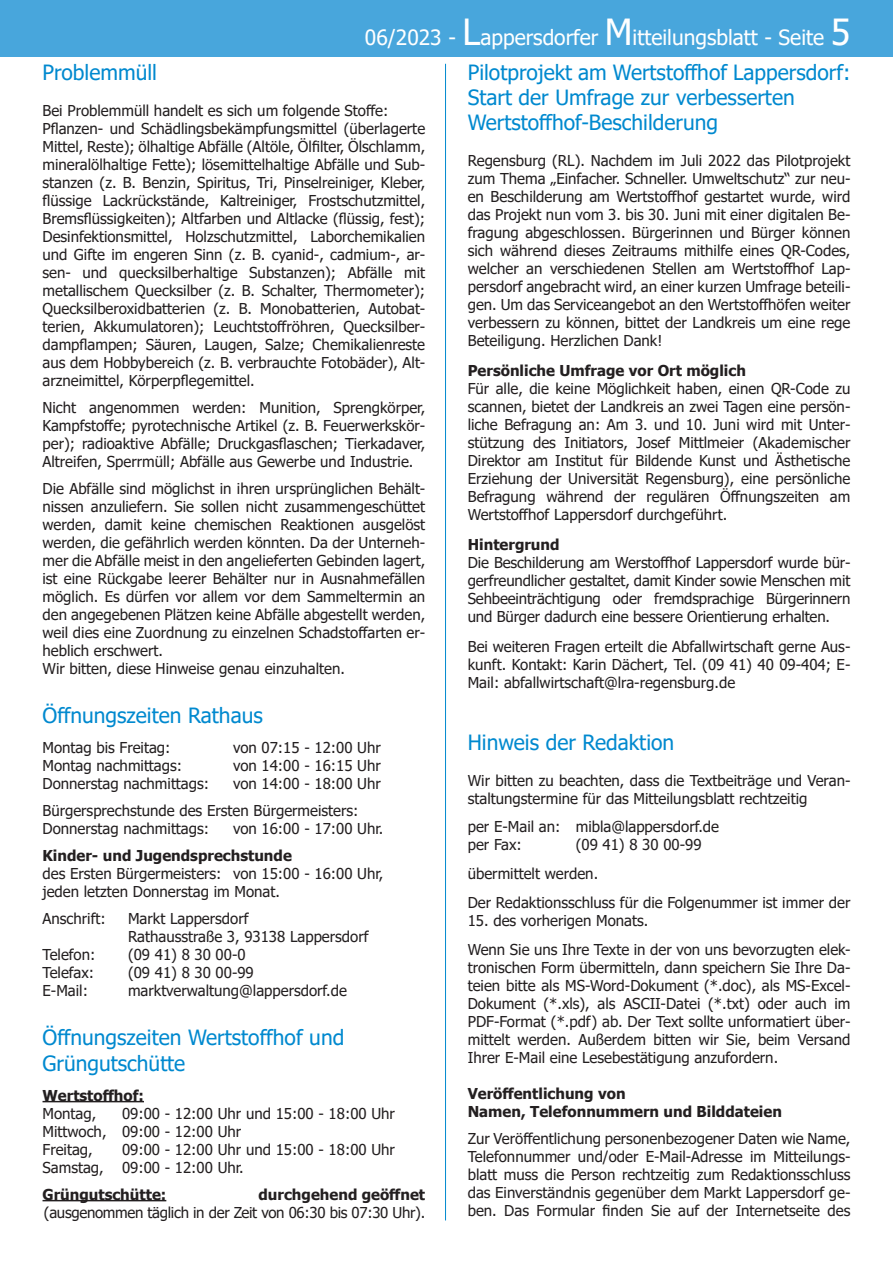
<style>
.page{position:relative;width:893px;height:1263px;background:#fff}
.page>*{position:absolute;margin:0;border:0;box-sizing:border-box;transform-origin:0 0}
.t1{font:21px "Tahoma";color:#0089cf}
.t2{font:21px "Tahoma";color:#fff}
.t3{font:15px/18px "Tahoma";color:#231f20}
.t4{font:700 15px "Tahoma";color:#231f20}
.t5{font:15px "Tahoma";letter-spacing:-.02em;color:#231f20}
.s1{font-size:36px}
</style>
<div class="page">
<div style="left:0;top:0;width:893px;height:57px;background:#48a6dc"></div>
<hr style="left:445px;top:64px;width:1px;height:1156px;background:#0089cf">
<hr style="left:43px;top:1101px;width:101px;height:1px;background:#231f20">
<hr style="left:43px;top:1200px;width:123px;height:1px;background:#231f20">
<h1 class="t2" style="left:365px;top:24px;width:487px">06/2023 - <span class="s1">L</span>appersdorfer <span class="s1">M</span>itteilungsblatt - Seite <span class="s1">5</span></h1>
<h3 class="t1" style="left:43px;top:58px;width:116px">Problemmüll</h3>
<p class="t3" style="left:43px;top:102px;width:384px">Bei Problemmüll handelt es sich um folgende Stoffe:<br>Pflanzen- und Schädlingsbekämpfungsmittel (überlagerte Mittel, Reste); ölhaltige Abfälle (Altöle, Ölfilter, Ölschlamm, mineralölhaltige Fette); lösemittelhaltige Abfälle und Sub&shy;stanzen (z. B. Benzin, Spiritus, Tri, Pinselreiniger, Kleber,</p>
<p class="t3" style="left:43px;top:192px;width:384px;text-align:justify">flüssige Lackrückstände, Kaltreiniger, Frostschutzmittel, Bremsflüssigkeiten); Altfarben und Altlacke (flüssig, fest); Desinfektionsmittel, Holzschutzmittel, Laborchemikalien und Gifte im engeren Sinn (z. B. cyanid-, cadmium-, ar&shy;sen- und quecksilberhaltige Substanzen); Abfälle mit metallischem Quecksilber (z. B. Schalter, Thermometer);</p>
<p class="t3" style="left:43px;top:300px;width:384px;text-align:justify">Quecksilberoxidbatterien (z. B. Monobatterien, Autobat&shy;terien, Akkumulatoren); Leuchtstoffröhren, Quecksilber&shy;dampflampen; Säuren, Laugen, Salze; Chemikalienreste aus dem Hobbybereich (z. B. verbrauchte Fotobäder), Alt&shy;arzneimittel, Körperpflegemittel.</p>
<p class="t3" style="left:43px;top:399px;width:384px;text-align:justify">Nicht angenommen werden: Munition, Sprengkörper, Kampfstoffe; pyrotechnische Artikel (z. B. Feuerwerkskör&shy;per); radioaktive Abfälle; Druckgasflaschen; Tierkadaver, Altreifen, Sperrmüll; Abfälle aus Gewerbe und Industrie.</p>
<p class="t3" style="left:43px;top:480px;width:384px">Die Abfälle sind möglichst in ihren ursprünglichen Behält&shy;nissen anzuliefern. Sie sollen nicht zusammengeschüttet werden, damit keine chemischen Reaktionen ausgelöst werden, die gefährlich werden könnten. Da der Unterneh&shy;mer die Abfälle meist in den angelieferten Gebinden lagert, ist eine Rückgabe leerer Behälter nur in Ausnahmefällen möglich. Es dürfen vor allem vor dem Sammeltermin an den angegebenen Plätzen keine Abfälle abgestellt werden, weil dies eine Zuordnung zu einzelnen Schadstoffarten er&shy;heblich erschwert.<br>Wir bitten, diese Hinweise genau einzuhalten.</p>
<h3 class="t1" style="left:43px;top:701px;width:222px">Öffnungszeiten Rathaus</h3>
<p class="t3" style="left:43px;top:739px;width:130px">Montag bis Freitag:</p>
<p class="t3" style="left:233px;top:739px;width:149px">von 07:15 - 12:00 Uhr</p>
<p class="t3" style="left:43px;top:757px;width:141px">Montag nachmittags:</p>
<p class="t3" style="left:233px;top:757px;width:149px">von 14:00 - 16:15 Uhr</p>
<p class="t3" style="left:43px;top:775px;width:168px">Donnerstag nachmittags:</p>
<p class="t3" style="left:233px;top:775px;width:149px">von 14:00 - 18:00 Uhr</p>
<p class="t3" style="left:43px;top:802px;width:318px">Bürgersprechstunde des Ersten Bürgermeisters:<br>Donnerstag nachmittags:</p>
<p class="t3" style="left:233px;top:820px;width:152px">von 16:00 - 17:00 Uhr.</p>
<h5 class="t4" style="left:43px;top:845px;width:251px">Kinder- und Jugendsprechstunde</h5>
<p class="t3" style="left:43px;top:865px;width:342px">des Ersten Bürgermeisters: von 15:00 - 16:00 Uhr,</p>
<p class="t3" style="left:43px;top:883px;width:239px">jeden letzten Donnerstag im Monat.</p>
<p class="t3" style="left:43px;top:910px;width:65px">Anschrift:</p>
<p class="t3" style="left:128px;top:910px;width:122px">Markt Lappersdorf</p>
<p class="t3" style="left:128px;top:928px;width:242px">Rathausstraße 3, 93138 Lappersdorf</p>
<p class="t3" style="left:43px;top:946px;width:54px">Telefon:</p>
<p class="t3" style="left:128px;top:946px;width:119px">(09 41) 8 30 00-0</p>
<p class="t3" style="left:43px;top:964px;width:53px">Telefax:</p>
<p class="t3" style="left:128px;top:964px;width:127px">(09 41) 8 30 00-99</p>
<p class="t3" style="left:43px;top:982px;width:47px">E-Mail:</p>
<p class="t3" style="left:128px;top:982px;width:221px">marktverwaltung@lappersdorf.de</p>
<p class="t1" style="left:43px;top:1024px;width:303px">Öffnungszeiten Wertstoffhof und</p>
<h3 class="t1" style="left:43px;top:1049px;width:144px">Grüngutschütte</h3>
<h5 class="t4" style="left:43px;top:1084px;width:103px">Wertstoffhof:</h5>
<p class="t3" style="left:43px;top:1105px;width:55px">Montag,</p>
<p class="t3" style="left:43px;top:1105px;width:354px;text-indent:79px">09:00 - 12:00 Uhr und 15:00 - 18:00 Uhr<br>Mittwoch, 09:00 - 12:00 Uhr<br>Freitag,</p>
<p class="t3" style="left:43px;top:1141px;width:354px;text-indent:79px">09:00 - 12:00 Uhr und 15:00 - 18:00 Uhr<br>Samstag, 09:00 - 12:00 Uhr.</p>
<h5 class="t4" style="left:43px;top:1183px;width:125px">Grüngutschütte:</h5>
<h5 class="t4" style="left:259px;top:1183px;width:168px">durchgehend geöffnet</h5>
<p class="t5" style="left:44px;top:1202px;width:383px">(ausgenommen täglich in der Zeit von 06:30 bis 07:30 Uhr).</p>
<p class="t1" style="left:468px;top:58px;width:384px">Pilotprojekt am Wertstoffhof Lappersdorf:</p>
<p class="t1" style="left:468px;top:83px;width:328px">Start der Umfrage zur verbesserten</p>
<h3 class="t1" style="left:468px;top:109px;width:252px">Wertstoffhof-Beschilderung</h3>
<p class="t3" style="left:468px;top:153px;width:384px">Regensburg (RL). Nachdem im Juli 2022 das Pilotprojekt</p>
<p class="t3" style="left:468px;top:171px;width:384px">zum Thema „Einfacher. Schneller. Umweltschutz“ zur neu-</p>
<p class="t3" style="left:468px;top:189px;width:384px">en Beschilderung am Wertstoffhof gestartet wurde, wird</p>
<p class="t3" style="left:468px;top:207px;width:384px">das Projekt nun vom 3. bis 30. Juni mit einer digitalen Be&shy;fragung abgeschlossen. Bürgerinnen und Bürger können</p>
<p class="t3" style="left:468px;top:243px;width:384px;text-align:justify">sich während dieses Zeitraums mithilfe eines QR-Codes, welcher an verschiedenen Stellen am Wertstoffhof Lap&shy;persdorf angebracht wird, an einer kurzen Umfrage beteili-</p>
<p class="t3" style="left:468px;top:297px;width:384px">gen. Um das Serviceangebot an den Wertstoffhöfen weiter verbessern zu können, bittet der Landkreis um eine rege</p>
<p class="t3" style="left:468px;top:333px;width:196px">Beteiligung. Herzlichen Dank!</p>
<h5 class="t4" style="left:468px;top:360px;width:280px">Persönliche Umfrage vor Ort möglich</h5>
<p class="t3" style="left:468px;top:381px;width:384px;text-align:justify">Für alle, die keine Möglichkeit haben, einen QR-Code zu scannen, bietet der Landkreis an zwei Tagen eine persön&shy;liche Befragung an: Am 3. und 10. Juni wird mit Unter&shy;stützung des Initiators, Josef Mittlmeier (Akademischer Direktor am Institut für Bildende Kunst und Ästhetische Erziehung der Universität Regensburg), eine persönliche</p>
<p class="t3" style="left:468px;top:489px;width:384px">Befragung während der regulären Öffnungszeiten am<br>Wertstoffhof Lappersdorf durchgeführt.</p>
<h5 class="t4" style="left:468px;top:534px;width:93px">Hintergrund</h5>
<p class="t3" style="left:468px;top:555px;width:384px;text-align:justify">Die Beschilderung am Werstoffhof Lappersdorf wurde bür&shy;gerfreundlicher gestaltet, damit Kinder sowie Menschen mit Sehbeeinträchtigung oder fremdsprachige Bürgerinnern und Bürger dadurch eine bessere Orientierung erhalten.</p>
<p class="t3" style="left:468px;top:639px;width:384px">Bei weiteren Fragen erteilt die Abfallwirtschaft gerne Aus-</p>
<p class="t3" style="left:468px;top:657px;width:384px">kunft. Kontakt: Karin Dächert, Tel. (09 41) 40 09-404; E-<br>Mail: abfallwirtschaft@lra-regensburg.de</p>
<h3 class="t1" style="left:468px;top:728px;width:208px">Hinweis der Redaktion</h3>
<p class="t3" style="left:468px;top:772px;width:384px">Wir bitten zu beachten, dass die Textbeiträge und Veran&shy;staltungstermine für das Mitteilungsblatt rechtzeitig</p>
<p class="t3" style="left:468px;top:819px;width:253px">per E-Mail an: mibla@lappersdorf.de per Fax:</p>
<p class="t3" style="left:576px;top:837px;width:127px">(09 41) 8 30 00-99</p>
<p class="t3" style="left:468px;top:865px;width:132px">übermittelt werden.</p>
<p class="t3" style="left:468px;top:894px;width:384px">Der Redaktionsschluss für die Folgenummer ist immer der</p>
<p class="t3" style="left:468px;top:912px;width:182px">15. des vorherigen Monats.</p>
<p class="t3" style="left:468px;top:941px;width:384px;text-align:justify">Wenn Sie uns Ihre Texte in der von uns bevorzugten elek&shy;tronischen Form übermitteln, dann speichern Sie Ihre Da&shy;teien bitte als MS-Word-Dokument (*.doc), als MS-Excel-</p>
<p class="t3" style="left:468px;top:995px;width:384px">Dokument (*.xls), als ASCII-Datei (*.txt) oder auch im</p>
<p class="t3" style="left:468px;top:1013px;width:384px">PDF-Format (*.pdf) ab. Der Text sollte unformatiert über&shy;mittelt werden. Außerdem bitten wir Sie, beim Versand</p>
<p class="t3" style="left:468px;top:1049px;width:312px">Ihrer E-Mail eine Lesebestätigung anzufordern.</p>
<p class="t4" style="left:468px;top:1083px;width:159px">Veröffentlichung von</p>
<h5 class="t4" style="left:468px;top:1101px;width:316px">Namen, Telefonnummern und Bilddateien</h5>
<p class="t3" style="left:468px;top:1130px;width:384px">Zur Veröffentlichung personenbezogener Daten wie Name,</p>
<p class="t3" style="left:468px;top:1148px;width:384px;text-align:justify">Telefonnummer und/oder E-Mail-Adresse im Mitteilungs&shy;blatt muss die Person rechtzeitig zum Redaktionsschluss das Einverständnis gegenüber dem Markt Lappersdorf ge&shy;ben. Das Formular finden Sie auf der Internetseite des</p>
</div>
